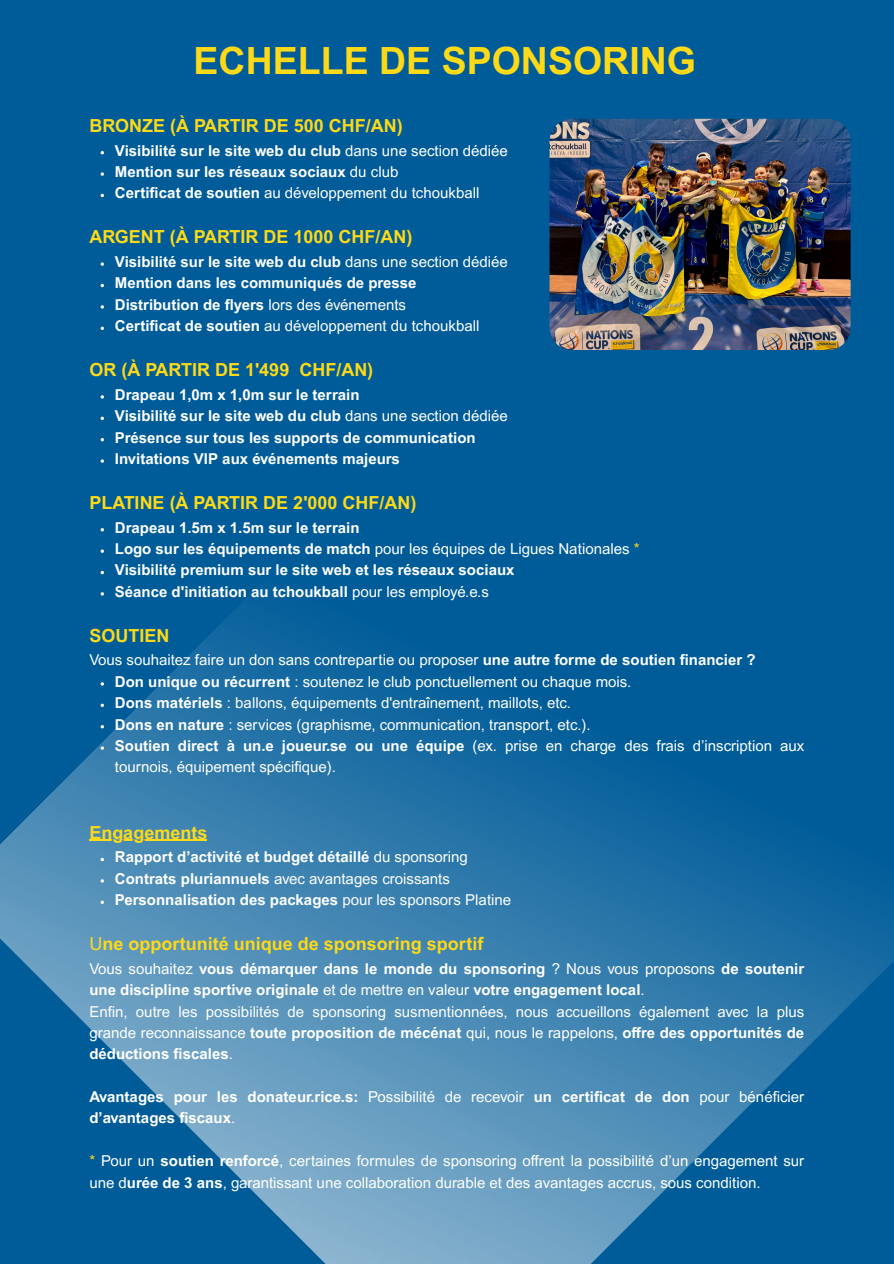
<style>
.page{position:relative;width:894px;height:1264px;background:#fff}
.page>*{position:absolute;margin:0;border:0;box-sizing:border-box;transform-origin:0 0}
.t1{font:700 37.5px "Arial MT Pro";color:#fdd917}
.t2{font:700 18px "Arial MT Pro";color:#fdd917}
.t3{font:15px/21.3px "Arial MT Pro";color:#fff}
.t4{font:700 15px/21.3px "Arial MT Pro";color:#fff}
.s1{font-weight:400}
.s2{font-weight:700}
.s3{color:#fdd917}
</style>
<div class="page">
<div style="left:0;top:0;width:893px;height:1263px;background:#005c99"></div>
<img style="left:0;top:396px;width:893px;height:867px">
<svg style="left:101px;top:172px;width:3px;height:4px"></svg>
<svg style="left:101px;top:262px;width:3px;height:4px"></svg>
<svg style="left:101px;top:326px;width:3px;height:4px"></svg>
<svg style="left:101px;top:416px;width:3px;height:4px"></svg>
<svg style="left:101px;top:459px;width:3px;height:4px"></svg>
<svg style="left:101px;top:549px;width:3px;height:4px"></svg>
<svg style="left:101px;top:703px;width:3px;height:4px"></svg>
<hr style="left:89px;top:839px;width:118px;height:2px;background:#fdd917">
<svg style="left:101px;top:857px;width:3px;height:4px"></svg>
<svg style="left:101px;top:900px;width:3px;height:4px"></svg>
<img style="left:549px;top:119px;width:300px;height:230px;border-radius:22px">
<h1 class="t1" style="left:193px;top:47px;width:504px">ECHELLE DE SPONSORING</h1>
<h1 class="t2" style="left:89px;top:119px;width:315px">BRONZE (À PARTIR DE 500 CHF/AN)</h1>
<h2 class="t4" style="left:115px;top:141px;width:394px">Visibilité sur le site web du club <span class="s1">dans une section dédiée</span></h2>
<p class="t4" style="left:115px;top:163px;width:285px">Mention sur les réseaux sociaux <span class="s1">du club</span></p>
<h2 class="t3" style="left:115px;top:184px;width:366px"><span class="s2">Certificat de soutien</span> au développement du tchoukball</h2>
<p class="t2" style="left:89px;top:230px;width:324px">ARGENT (À PARTIR DE 1000 CHF/AN)</p>
<p class="t4" style="left:115px;top:253px;width:394px">Visibilité sur le site web du club <span class="s1">dans une section dédiée</span></p>
<h2 class="t4" style="left:115px;top:274px;width:303px">Mention dans les communiqués de presse</h2>
<p class="t4" style="left:115px;top:296px;width:293px">Distribution de flyers <span class="s1">lors des événements</span></p>
<p class="t3" style="left:115px;top:317px;width:366px"><span class="s2">Certificat de soutien</span> au développement du tchoukball</p>
<h2 class="t2" style="left:89px;top:363px;width:201px">OR (À PARTIR DE 1'499</h2>
<p class="t2" style="left:299px;top:363px;width:75px">CHF/AN)</p>
<p class="t4" style="left:115px;top:386px;width:246px">Drapeau 1,0m x 1,0m sur le terrain</p>
<p class="t4" style="left:115px;top:407px;width:394px">Visibilité sur le site web du club <span class="s1">dans une section dédiée</span></p>
<p class="t4" style="left:115px;top:428px;width:362px">Présence sur tous les supports de communication</p>
<p class="t4" style="left:115px;top:450px;width:286px">Invitations VIP aux événements majeurs</p>
<p class="t2" style="left:89px;top:496px;width:328px">PLATINE (À PARTIR DE 2'000 CHF/AN)</p>
<p class="t4" style="left:115px;top:518px;width:246px">Drapeau 1.5m x 1.5m sur le terrain</p>
<p class="t3" style="left:115px;top:540px;width:526px"><span class="s2">Logo sur les équipements de match</span> pour les équipes de Ligues Nationales <span class="s3">*</span></p>
<p class="t4" style="left:115px;top:561px;width:401px">Visibilité premium sur le site web et les réseaux sociaux</p>
<h3 class="t4" style="left:115px;top:582px;width:375px">Séance d'initiation au tchoukball <span class="s1">pour les employé.e.s</span></h3>
<p class="t2" style="left:89px;top:628px;width:81px">SOUTIEN</p>
<p class="t3" style="left:89px;top:651px;width:667px">Vous souhaitez faire un don sans contrepartie ou proposer <span class="s2">une autre forme de soutien fi nancier ?</span></p>
<p class="t3" style="left:115px;top:672px;width:517px"><span class="s2">Don unique ou récurrent</span> : soutenez le club ponctuellement ou chaque mois.</p>
<p class="t3" style="left:115px;top:694px;width:457px"><span class="s2">Dons matériels</span> : ballons, équipements d'entraînement, maillots, etc.</p>
<p class="t4" style="left:115px;top:715px;width:477px">Dons en nature <span class="s1">: services (graphisme, communication, transport, etc.).<br></span>Soutien direct à un.e joueur.se ou une équipe</p>
<p class="t3" style="left:472px;top:737px;width:333px">(ex. prise en charge des frais d’inscription aux</p>
<p class="t3" style="left:115px;top:758px;width:223px">tournois, équipement spécifique).</p>
<p class="t2" style="left:89px;top:825px;width:119px">Engagements</p>
<p class="t4" style="left:115px;top:848px;width:398px">Rapport d’activité et budget détaillé <span class="s1">du sponsoring<br></span>Contrats pluriannuels <span class="s1">avec avantages croissants<br></span>Personnalisation des packages <span class="s1">pour les sponsors Platine</span></p>
<p class="t2" style="left:89px;top:937px;width:395px"><span class="s1">U</span>ne opportunité unique de sponsoring sportif</p>
<p class="t3" style="left:89px;top:959px;width:716px">Vous souhaitez <span class="s2">vous démarquer dans le monde du sponsoring</span> ? Nous vous proposons <span class="s2">de soutenir une discipline sportive originale</span> et de mettre en valeur <span class="s2">votre engagement local</span>.<br>Enfi n, outre les possibilités de sponsoring susmentionnées, nous accueillons également avec la plus grande reconnaissance <span class="s2">toute proposition de mécénat</span> qui, nous le rappelons, <span class="s2">offre des opportunités de déductions fiscales</span>.</p>
<p class="t4" style="left:89px;top:1088px;width:716px">Avantages pour les donateur.rice.s: <span class="s1">Possibilité de recevoir</span> un certificat de don <span class="s1">pour bénéficier </span>d’avantages fiscaux<span class="s1">.</span></p>
<p class="t3" style="left:89px;top:1152px;width:716px"><span class="s3">*</span> Pour un <span class="s2">soutien renforcé</span>, certaines formules de sponsoring offrent la possibilité d’un engagement sur une d<span class="s2">urée de 3 ans</span>, garantissant une collaboration durable et des avantages accrus, sous condition.</p>
</div>
